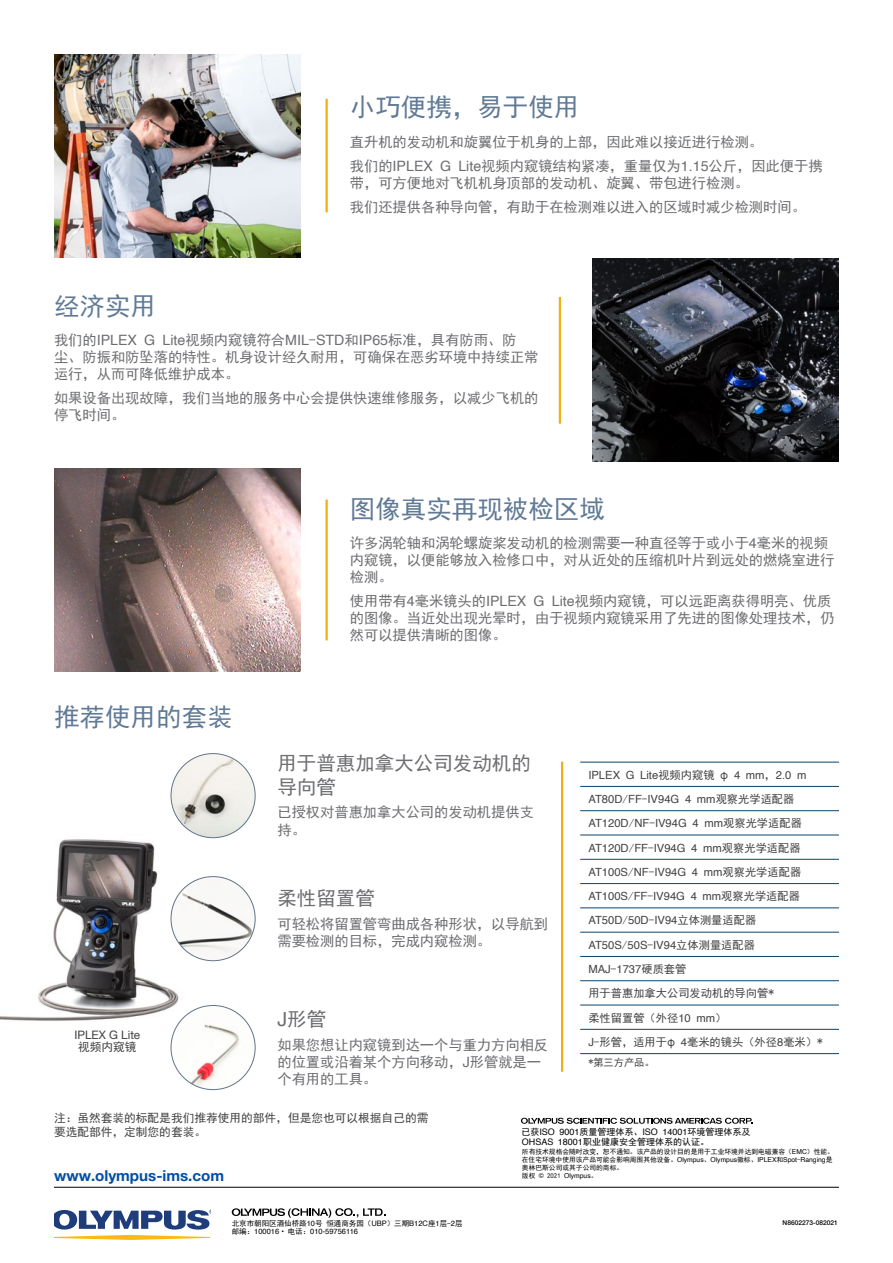
<style>
.page{position:relative;width:893px;height:1263px;background:#fff}
.page>*{position:absolute;margin:0;border:0;box-sizing:border-box;transform-origin:0 0}
.Title_3{font:25.5px "Sim Hei";color:#607a96}
.Text{font:19.5px/23.4px "Sim Hei";color:#6d6e71}
.t1{font:700 15.15px "Helvetica Neue LTW1 G";color:#034ea2}
.Text-2{font:14.25px/17.1px "Sim Hei";color:#6d6e71}
.Table_cell_text{font:11.7px/14.1px "Sim Hei";color:#424243}
.t2{font:11.7px/11.7px "Helvetica Neue LTW1 G";color:#414042;text-align:center}
.Table_cell_text-2{font:11.25px "Helvetica";color:#424243}
.Table_cell_text-3{font:11.25px "Sim Hei";color:#424243}
.Table_cell_text-4{font:10.2px "Sim Hei";color:#424243}
.ISO{font:9px/10.8px "Sim Hei";color:#000}
.Address{font:7.5px/8.2px "Sim Hei";color:#000}
.Trademarks{font:6.75px/8.2px "Sim Hei";color:#000}
.Trademarks-2{font:6.75px "Helvetica";color:#000}
.t3{font:500 6.6px "Helvetica Neue LTW1 G";color:#000}
.s1{font-family:"Helvetica"}
.s2{font-family:"Sim Hei"}
</style>
<div class="page">
<img style="left:54px;top:468px;width:247px;height:204px">
<hr style="left:325px;top:499px;width:3px;height:141px;background:#eeb111">
<img style="left:592px;top:259px;width:247px;height:203px">
<hr style="left:559px;top:297px;width:2px;height:127px;background:#eeb111">
<hr style="left:561px;top:762px;width:2px;height:310px;background:#eeb111">
<img style="left:54px;top:54px;width:247px;height:203px">
<hr style="left:325px;top:99px;width:3px;height:113px;background:#eeb111">
<img style="left:0;top:777px;width:232px;height:264px">
<hr style="left:580px;top:786px;width:259px;height:1px;background:#09446c">
<hr style="left:580px;top:810px;width:259px;height:1px;background:#09446c">
<hr style="left:580px;top:835px;width:259px;height:1px;background:#09446c">
<hr style="left:580px;top:859px;width:259px;height:1px;background:#09446c">
<hr style="left:580px;top:883px;width:259px;height:1px;background:#09446c">
<hr style="left:580px;top:907px;width:259px;height:1px;background:#09446c">
<hr style="left:580px;top:932px;width:259px;height:1px;background:#09446c">
<hr style="left:580px;top:956px;width:259px;height:1px;background:#09446c">
<hr style="left:580px;top:980px;width:259px;height:1px;background:#09446c">
<hr style="left:580px;top:1005px;width:259px;height:1px;background:#09446c">
<hr style="left:580px;top:1029px;width:259px;height:1px;background:#09446c">
<hr style="left:580px;top:1053px;width:259px;height:1px;background:#09446c">
<hr style="left:580px;top:762px;width:259px;height:1px;background:#09446c">
<img style="left:171px;top:876px;width:84px;height:85px;border-radius:42px">
<img style="left:171px;top:753px;width:84px;height:85px;border-radius:42px">
<img style="left:171px;top:1005px;width:84px;height:84px;border-radius:42px">
<svg style="left:54px;top:1235px;width:156px;height:5px"></svg>
<svg style="left:54px;top:1209px;width:157px;height:20px"></svg>
<hr style="left:54px;top:1187px;width:785px;height:1px;background:#000">
<svg style="left:232px;top:1208px;width:153px;height:10px"></svg>
<svg style="left:521px;top:1118px;width:231px;height:6px"></svg>
<p class="Title_3" style="left:350px;top:94px;width:231px">小巧便携，易于使用</p>
<p class="Text-2" style="left:350px;top:133px;width:415px">直升机的发动机和旋翼位于机身的上部，因此难以接近进行检测。</p>
<p class="Text-2" style="left:350px;top:157px;width:474px">我们的<span class="s1">IPLEX G Lite</span>视频内窥镜结构紧凑，重量仅为<span class="s1">1.15</span>公斤，因此便于携带，可方便地对飞机机身顶部的发动机、旋翼、带包进行检测。</p>
<p class="Text-2" style="left:350px;top:198px;width:458px">我们还提供各种导向管，有助于在检测难以进入的区域时减少检测时间。</p>
<p class="Title_3" style="left:54px;top:293px;width:103px">经济实用</p>
<p class="Text-2" style="left:54px;top:332px;width:486px">我们的<span class="s1">IPLEX G Lite</span>视频内窥镜符合<span class="s1">MIL</span>-<span class="s1">STD</span>和<span class="s1">IP65</span>标准，具有防雨、防<br>尘、防振和防坠落的特性。机身设计经久耐用，可确保在恶劣环境中持续正常运行，从而可降低维护成本。</p>
<p class="Text-2" style="left:54px;top:390px;width:486px">如果设备出现故障，我们当地的服务中心会提供快速维修服务，以减少飞机的停飞时间。</p>
<p class="Title_3" style="left:54px;top:704px;width:180px">推荐使用的套装</p>
<p class="t2" style="left:74px;top:1029px;width:67px">IPLEX G Lite<span class="s2">视频内窥镜</span></p>
<p class="Title_3" style="left:350px;top:496px;width:257px">图像真实再现被检区域</p>
<p class="Text-2" style="left:350px;top:535px;width:486px">许多涡轮轴和涡轮螺旋桨发动机的检测需要一种直径等于或小于<span class="s1">4</span>毫米的视频内窥镜，以便能够放入检修口中，对从近处的压缩机叶片到远处的燃烧室进行检测。</p>
<p class="Text-2" style="left:350px;top:593px;width:486px">使用带有<span class="s1">4</span>毫米镜头的<span class="s1">IPLEX G Lite</span>视频内窥镜，可以远距离获得明亮、优质的图像。当近处出现光晕时，由于视频内窥镜采用了先进的图像处理技术，仍然可以提供清晰的图像。</p>
<p class="Text" style="left:277px;top:752px;width:255px">用于普惠加拿大公司发动机的导向管</p>
<p class="Text-2" style="left:277px;top:804px;width:258px">已授权对普惠加拿大公司的发动机提供支持。</p>
<p class="Text" style="left:277px;top:886px;width:99px">柔性留置管</p>
<p class="Text-2" style="left:277px;top:915px;width:272px">可轻松将留置管弯曲成各种形状，以导航到需要检测的目标，完成内窥检测。</p>
<p class="Text" style="left:277px;top:1007px;width:50px"><span class="s1">J</span>形管</p>
<p class="Text-2" style="left:277px;top:1036px;width:272px">如果您想让内窥镜到达一个与重力方向相反的位置或沿着某个方向移动，<span class="s1">J</span>形管就是一个有用的工具。</p>
<p class="Table_cell_text-2" style="left:588px;top:766px;width:220px">IPLEX G Lite<span class="s2">视频内窥镜</span> φ 4 mm<span class="s2">，</span>2.0 m</p>
<p class="Table_cell_text-2" style="left:588px;top:790px;width:208px">AT80D<span class="s2">/</span>FF<span class="s2">-</span>IV94G 4 mm<span class="s2">观察光学适配器</span></p>
<p class="Table_cell_text-2" style="left:588px;top:814px;width:215px">AT120D<span class="s2">/</span>NF<span class="s2">-</span>IV94G 4 mm<span class="s2">观察光学适配器</span></p>
<p class="Table_cell_text-2" style="left:588px;top:839px;width:214px">AT120D<span class="s2">/</span>FF<span class="s2">-</span>IV94G 4 mm<span class="s2">观察光学适配器</span></p>
<p class="Table_cell_text-2" style="left:588px;top:863px;width:214px">AT100S<span class="s2">/</span>NF<span class="s2">-</span>IV94G 4 mm<span class="s2">观察光学适配器</span></p>
<p class="Table_cell_text-2" style="left:588px;top:887px;width:213px">AT100S<span class="s2">/</span>FF<span class="s2">-</span>IV94G 4 mm<span class="s2">观察光学适配器</span></p>
<p class="Table_cell_text-2" style="left:588px;top:912px;width:169px">AT50D<span class="s2">/</span>50D<span class="s2">-</span>IV94<span class="s2">立体测量适配器</span></p>
<p class="Table_cell_text-2" style="left:588px;top:936px;width:168px">AT50S<span class="s2">/</span>50S<span class="s2">-</span>IV94<span class="s2">立体测量适配器</span></p>
<p class="Table_cell_text-2" style="left:588px;top:960px;width:100px">MAJ<span class="s2">-</span>1737<span class="s2">硬质套管</span></p>
<p class="Table_cell_text-3" style="left:588px;top:987px;width:187px">用于普惠加拿大公司发动机的导向管*</p>
<p class="Table_cell_text-3" style="left:588px;top:1012px;width:140px">柔性留置管（外径<span class="s1">10 mm</span>）</p>
<p class="Table_cell_text-3" style="left:588px;top:1036px;width:236px"><span class="s1">J</span>-形管，适用于<span class="s1">φ 4</span>毫米的镜头（外径<span class="s1">8</span>毫米）*</p>
<p class="Table_cell_text-4" style="left:588px;top:1057px;width:68px">*第三方产品。</p>
<p class="Table_cell_text" style="left:54px;top:1111px;width:376px">注：虽然套装的标配是我们推荐使用的部件，但是您也可以根据自己的需要选配部件，定制您的套装。</p>
<p class="t1" style="left:54px;top:1166px;width:172px">www.olympus-ims.com</p>
<p class="ISO" style="left:521px;top:1126px;width:231px">已获<span class="s1">ISO 9001</span>质量管理体系、<span class="s1">ISO 14001</span>环境管理体系及<br><span class="s1">OHSAS 18001</span>职业健康安全管理体系的认证。</p>
<p class="Trademarks" style="left:522px;top:1147px;width:314px">所有技术规格会随时改变，恕不通知。该产品的设计目的是用于工业环境并达到电磁兼容（<span class="s1">EMC</span>）性能。在住宅环境中使用该产品可能会影响周围其他设备。<span class="s1">Olympus</span>、<span class="s1">Olympus</span>徽标、<span class="s1">IPLEX</span>和<span class="s1">Spot</span>-<span class="s1">Ranging</span>是奥林巴斯公司或其子公司的商标。</p>
<p class="Trademarks-2" style="left:522px;top:1171px;width:77px"><span class="s2">版权</span> © <span class="s2">2021</span> Olympus<span class="s2">。</span></p>
<p class="Address" style="left:232px;top:1219px;width:232px">北京市朝阳区酒仙桥路<span class="s1">10</span>号 恒通商务园（<span class="s1">UBP</span>）三期<span class="s1">B12C</span>座<span class="s1">1</span>层-<span class="s1">2</span>层邮编：<span class="s1">100016 •</span> 电话：<span class="s1">010-59756116</span></p>
<p class="t3" style="left:783px;top:1219px;width:57px">N8602273-082021</p>
</div>
